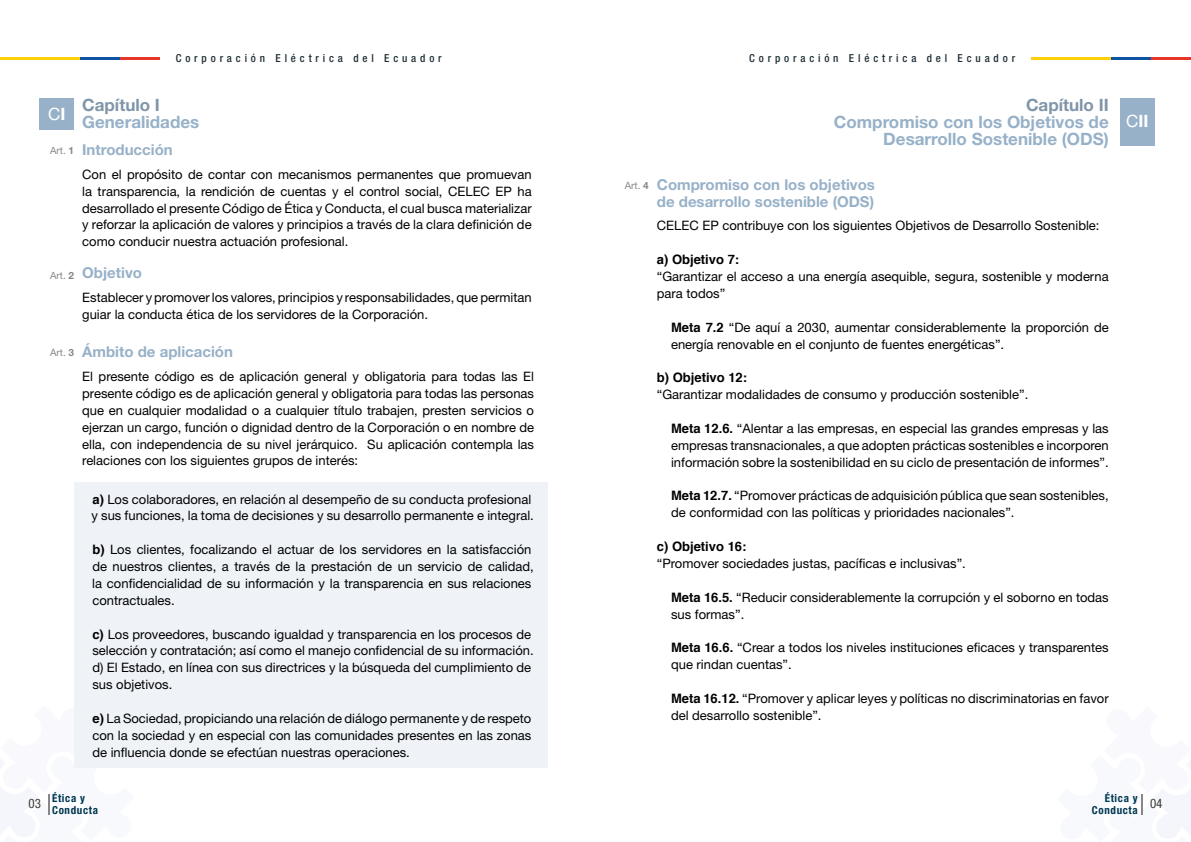
<style>
.page{position:relative;width:1191px;height:842px;background:#fff}
.page>*{position:absolute;margin:0;border:0;box-sizing:border-box;transform-origin:0 0}
.t1{font:700 17px/16.9px "Helvetica Neue";color:#97b1c8;text-align:right}
.t2{font:700 17px "Helvetica Neue";color:#7f95a8}
.t3{font:700 17px "Helvetica Neue";color:#fff}
.t4{font:17px "Helvetica Neue";color:#fff}
.t5{font:700 15px/16.9px "Helvetica Neue";color:#97b1c8}
.t6{font:13px/16.9px "Helvetica Neue";color:#000}
.t7{font:700 13px "Helvetica";color:#000}
.t8{font:condensed 13px "Helvetica Neue";color:#3c3c3b}
.t9{font:500 condensed 11px "Helvetica Neue";letter-spacing:.35em;color:#1e2e35}
.t10{font:700 condensed 11px/12px "Helvetica Neue";letter-spacing:.06em;color:#00374f;text-align:right}
.t11{font:10px "Helvetica Neue";color:#878787}
.s1{font-weight:700}
.s2{font-family:"Helvetica";font-weight:700}
.s3{font-weight:400}
</style>
<div class="page">
<hr style="left:1031px;top:57px;width:80px;height:2px;background:#ffd00a">
<hr style="left:1111px;top:57px;width:40px;height:2px;background:#0d55a3">
<hr style="left:1151px;top:57px;width:40px;height:2px;background:#e73629">
<hr style="left:0;top:57px;width:80px;height:2px;background:#ffd00a">
<hr style="left:80px;top:57px;width:40px;height:2px;background:#0d55a3">
<hr style="left:120px;top:57px;width:40px;height:2px;background:#e73629">
<svg style="left:1154px;top:761px;width:37px;height:77px"></svg>
<hr style="left:1141px;top:794px;width:2px;height:21px;background:#878787">
<svg style="left:0;top:759px;width:50px;height:78px"></svg>
<div style="left:74px;top:483px;width:474px;height:285px;background:#eff3f8"></div>
<div style="left:40px;top:98px;width:34px;height:31px;background:#97b1c8"></div>
<div style="left:1120px;top:98px;width:34px;height:47px;background:#97b1c8"></div>
<p class="t9" style="left:176px;top:51px;width:267px">Corporación Eléctrica del Ecuador</p>
<p class="t9" style="left:749px;top:51px;width:267px">Corporación Eléctrica del Ecuador</p>
<h1 class="t4" style="left:48px;top:104px;width:19px">C<span class="s1">I</span></h1>
<p class="t11" style="left:50px;top:144px;width:26px">Art. <span class="s1">1</span></p>
<p class="t11" style="left:50px;top:269px;width:26px">Art. <span class="s1">2</span></p>
<p class="t11" style="left:50px;top:346px;width:26px">Art. <span class="s1">3</span></p>
<h1 class="t2" style="left:82px;top:95px;width:79px">Capítulo I</h1>
<h1 class="t1" style="left:82px;top:113px;width:119px">Generalidades</h1>
<p class="t5" style="left:82px;top:141px;width:92px">Introducción</p>
<p class="t6" style="left:82px;top:166px;width:451px;text-align:justify">Con el propósito de contar con mecanismos permanentes que promuevan la transparencia, la rendición de cuentas y el control social, CELEC EP ha desarrollado el presente Código de Ética y Conducta, el cual busca materializar y reforzar la aplicación de valores y principios a través de la clara definición de como conducir nuestra actuación profesional.</p>
<p class="t5" style="left:82px;top:264px;width:61px">Objetivo</p>
<p class="t6" style="left:82px;top:289px;width:451px">Establecer y promover los valores, principios y responsabilidades, que permitan guiar la conducta ética de los servidores de la Corporación.</p>
<p class="t5" style="left:82px;top:343px;width:152px">Ámbito de aplicación</p>
<p class="t6" style="left:82px;top:368px;width:453px;text-align:justify">El presente código es de aplicación general y obligatoria para todas las El presente código es de aplicación general y obligatoria para todas las personas que en cualquier modalidad o a cualquier título trabajen, presten servicios o ejerzan un cargo, función o dignidad dentro de la Corporación o en nombre de ella, con independencia de su nivel jerárquico. Su aplicación contempla las relaciones con los siguientes grupos de interés:</p>
<p class="t6" style="left:91px;top:490px;width:444px"><span class="s2">a)</span> Los colaboradores, en relación al desempeño de su conducta profesional y sus funciones, la toma de decisiones y su desarrollo permanente e integral.</p>
<p class="t6" style="left:92px;top:541px;width:443px"><span class="s2">b)</span> Los clientes, focalizando el actuar de los servidores en la satisfacción de nuestros clientes, a través de la prestación de un servicio de calidad, la confidencialidad de su información y la transparencia en sus relaciones contractuales.</p>
<p class="t6" style="left:92px;top:625px;width:443px"><span class="s2">c)</span> Los proveedores, buscando igualdad y transparencia en los procesos de selección y contratación; así como el manejo confidencial de su información. d) El Estado, en línea con sus directrices y la búsqueda del cumplimiento de sus objetivos.</p>
<p class="t6" style="left:92px;top:710px;width:440px;text-align:justify"><span class="s2">e)</span> La Sociedad, propiciando una relación de diálogo permanente y de respeto con la sociedad y en especial con las comunidades presentes en las zonas de influencia donde se efectúan nuestras operaciones.</p>
<h1 class="t2" style="left:1026px;top:95px;width:84px">Capítulo II</h1>
<h1 class="t1" style="left:834px;top:113px;width:276px">Compromiso con los Objetivos de<br>Desarrollo Sostenible (ODS)</h1>
<p class="t11" style="left:624px;top:179px;width:26px">Art. <span class="s1">4</span></p>
<p class="t5" style="left:657px;top:175px;width:219px">Compromiso con los objetivos de desarrollo sostenible (ODS)</p>
<p class="t6" style="left:657px;top:217px;width:444px">CELEC EP contribuye con los siguientes Objetivos de Desarrollo Sostenible:</p>
<p class="t7" style="left:657px;top:249px;width:84px">a) Objetivo 7:</p>
<p class="t6" style="left:657px;top:268px;width:453px">“Garantizar el acceso a una energía asequible, segura, sostenible y moderna para todos”</p>
<p class="t6" style="left:671px;top:318px;width:439px"><span class="s2">Meta 7.2</span> “De aquí a 2030, aumentar considerablemente la proporción de energía renovable en el conjunto de fuentes energéticas”.</p>
<p class="t7" style="left:657px;top:367px;width:92px">b) Objetivo 12:</p>
<p class="t6" style="left:657px;top:386px;width:373px">“Garantizar modalidades de consumo y producción sostenible”.</p>
<p class="t6" style="left:671px;top:420px;width:439px;text-align:justify"><span class="s2">Meta 12.6.</span> “Alentar a las empresas, en especial las grandes empresas y las empresas transnacionales, a que adopten prácticas sostenibles e incorporen información sobre la sostenibilidad en su ciclo de presentación de informes”.</p>
<p class="t6" style="left:671px;top:487px;width:439px"><span class="s2">Meta 12.7.</span> “Promover prácticas de adquisición pública que sean sostenibles, de conformidad con las políticas y prioridades nacionales”.</p>
<p class="t7" style="left:657px;top:536px;width:91px">c) Objetivo 16:</p>
<p class="t6" style="left:657px;top:555px;width:310px">“Promover sociedades justas, pacíficas e inclusivas”.</p>
<p class="t6" style="left:671px;top:588px;width:439px"><span class="s2">Meta 16.5.</span> “Reducir considerablemente la corrupción y el soborno en todas sus formas”.</p>
<p class="t6" style="left:671px;top:639px;width:439px"><span class="s2">Meta 16.6.</span> “Crear a todos los niveles instituciones eficaces y transparentes que rindan cuentas”.</p>
<p class="t6" style="left:671px;top:690px;width:439px"><span class="s2">Meta 16.12.</span> “Promover y aplicar leyes y políticas no discriminatorias en favor del desarrollo sostenible”.</p>
<h1 class="t3" style="left:1126px;top:110px;width:24px"><span class="s3">C</span>II</h1>
<p class="t10" style="left:52px;top:792px;width:47px;text-align:left">Ética y<br>Conducta</p>
<p class="t10" style="left:1091px;top:792px;width:47px">Ética y<br>Conducta</p>
<p class="t8" style="left:28px;top:796px;width:14px">03</p>
<p class="t8" style="left:1150px;top:796px;width:14px">04</p>
</div>
